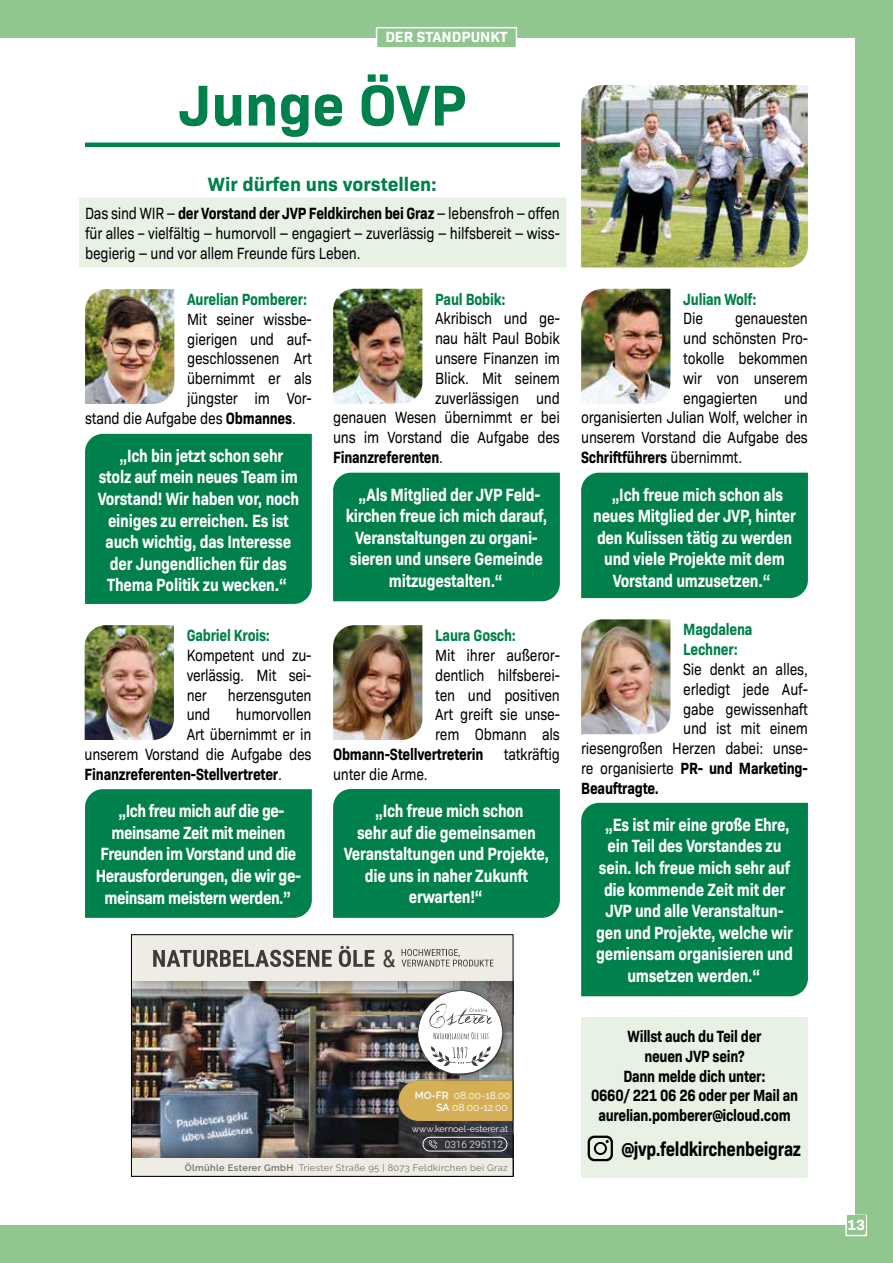
<style>
.page{position:relative;width:893px;height:1263px;background:#8fc78f}
.page>*{position:absolute;margin:0;border:0;box-sizing:border-box;transform-origin:0 0}
.t1{font:700 58.5px "Bio Sans";color:#00804a}
.t2{font:24px "Roboto Condensed";color:#3c3c3b}
.t3{font:700 19.95px "Bio Sans";letter-spacing:-.015em;color:#000;scale:.85 1}
.t4{font:700 19.5px "Bio Sans";color:#00804a}
.t5{font:700 18px/21.6px "Bio Sans";letter-spacing:-.015em;color:#fff;text-align:center;scale:.85 1}
.t6{font:16.5px/19.8px "Bio Sans";letter-spacing:-.015em;color:#000;text-align:justify;scale:.85 1}
.t7{font:700 16.5px/19.8px "Bio Sans";letter-spacing:-.015em;color:#000;text-align:center;scale:.85 1}
.t8{font:700 16.5px/19.8px "Bio Sans";letter-spacing:-.015em;color:#00804a;scale:.85 1}
.t9{font:700 15px "Bio Sans";color:#fff}
.t10{font:10.35px/12.5px "Raleway";color:#fff;text-align:right}
.t11{font:300 10.05px "Roboto";color:#fff}
.t12{font:9.3px "Raleway";letter-spacing:.04em;color:#706f6f}
.t13{font:9px "Raleway";color:#fff}
.s1{font-weight:700}
.s2{font-weight:400}
.s3{font-weight:600}
</style>
<div class="page">
<div style="left:0;top:38px;width:855px;height:1187px;background:#fff"></div>
<div style="left:845px;top:1214px;width:22px;height:22px;background:#8fc78f;border:2px solid #fff"></div>
<div style="left:847px;top:1215px;width:18px;height:15px;background:#8fc78f"></div>
<div style="left:376px;top:27px;width:141px;height:22px;background:#8fc78f;border:2px solid #fff"></div>
<div style="left:79px;top:198px;width:487px;height:69px;background:#e7f2e5"></div>
<hr style="left:85px;top:143px;width:475px;height:4px;background:#00804a">
<img style="left:85px;top:289px;width:89px;height:115px">
<div style="left:85px;top:434px;width:227px;height:170px;background:#00804a"></div>
<img style="left:333px;top:289px;width:89px;height:115px">
<div style="left:333px;top:473px;width:227px;height:128px;background:#00804a"></div>
<img style="left:85px;top:625px;width:89px;height:115px">
<div style="left:85px;top:789px;width:227px;height:129px;background:#00804a"></div>
<img style="left:333px;top:625px;width:89px;height:115px">
<div style="left:333px;top:789px;width:227px;height:129px;background:#00804a"></div>
<img style="left:581px;top:289px;width:89px;height:115px">
<div style="left:581px;top:473px;width:227px;height:125px;background:#00804a"></div>
<img style="left:581px;top:619px;width:89px;height:115px">
<div style="left:581px;top:803px;width:227px;height:193px;background:#00804a"></div>
<img style="left:581px;top:85px;width:227px;height:182px">
<img style="left:133px;top:1014px;width:378px;height:144px">
<img style="left:133px;top:980px;width:271px;height:34px">
<div style="left:131px;top:935px;width:382px;height:45px;background:#efebe5"></div>
<div style="left:131px;top:1158px;width:382px;height:18px;background:#efebe5"></div>
<img style="left:404px;top:980px;width:107px;height:10px">
<svg style="left:398px;top:990px;width:113px;height:131px"></svg>
<svg style="left:153px;top:950px;width:179px;height:17px"></svg>
<svg style="left:339px;top:946px;width:35px;height:21px"></svg>
<svg style="left:402px;top:949px;width:92px;height:17px"></svg>
<div style="left:423px;top:1137px;width:84px;height:14px;border:1px solid #fff;border-radius:7px"></div>
<svg style="left:429px;top:1140px;width:8px;height:8px"></svg>
<div style="left:131px;top:934px;width:382px;height:243px;border:1px solid #000"></div>
<div style="left:581px;top:1017px;width:227px;height:161px;background:#e7f2e5"></div>
<svg style="left:588px;top:1135px;width:25px;height:26px"></svg>
<p class="t9" style="left:385px;top:26px;width:124px">DER STANDPUNKT</p>
<h1 class="t1" style="left:179px;top:60px;width:289px">Junge ÖVP</h1>
<p class="t4" style="left:208px;top:169px;width:230px">Wir dürfen uns vorstellen:</p>
<p class="t6" style="left:85px;top:202px;width:560px">Das sind WIR ‒ <span class="s1">der Vorstand der JVP Feldkirchen bei Graz</span> ‒ lebensfroh ‒ offen für alles – vielfältig ‒ humorvoll ‒ engagiert ‒ zuverlässig ‒ hilfsbereit ‒ wiss&shy;begierig ‒ und vor allem Freunde fürs Leben.</p>
<p class="t8" style="left:187px;top:288px;width:143px">Aurelian Pomberer:</p>
<p class="t6" style="left:187px;top:308px;width:148px">Mit seiner wissbe-</p>
<p class="t6" style="left:187px;top:328px;width:148px">gierigen und auf-</p>
<p class="t6" style="left:187px;top:348px;width:148px">geschlossenen Art</p>
<p class="t6" style="left:187px;top:367px;width:148px">übernimmt er als</p>
<p class="t6" style="left:187px;top:387px;width:148px">jüngster im Vor-</p>
<p class="t6" style="left:85px;top:407px;width:250px">stand die Aufgabe des <span class="s1">Obmannes</span>.</p>
<p class="t5" style="left:98px;top:443px;width:238px">„Ich bin jetzt schon sehr<br>stolz auf mein neues Team im<br>Vorstand! Wir haben vor, noch einiges zu erreichen. Es ist auch wichtig, das Interesse der Jungendlichen für das<br>Thema Politik zu wecken.“</p>
<p class="t8" style="left:187px;top:624px;width:100px">Gabriel Krois:</p>
<p class="t6" style="left:187px;top:644px;width:148px">Kompetent und zu&shy;verlässig. Mit sei&shy;ner</p>
<p class="t6" style="left:228px;top:684px;width:100px">herzensguten</p>
<p class="t6" style="left:187px;top:703px;width:29px">und</p>
<p class="t6" style="left:236px;top:703px;width:90px">humorvollen</p>
<p class="t6" style="left:187px;top:723px;width:148px">Art übernimmt er in</p>
<p class="t6" style="left:85px;top:743px;width:268px">unserem Vorstand die Aufgabe des</p>
<p class="t7" style="left:85px;top:763px;width:234px">Finanzreferenten-Stellvertreter<span class="s2">.</span></p>
<p class="t5" style="left:96px;top:799px;width:243px">„Ich freu mich auf die ge&shy;meinsame Zeit mit meinen<br>Freunden im Vorstand und die<br>Herausforderungen, die wir ge&shy;meinsam meistern werden.”</p>
<p class="t8" style="left:435px;top:288px;width:85px">Paul Bobik:</p>
<p class="t6" style="left:435px;top:308px;width:148px">Akribisch und ge-</p>
<p class="t6" style="left:435px;top:327px;width:148px">nau hält Paul Bobik</p>
<p class="t6" style="left:435px;top:347px;width:148px">unsere Finanzen im</p>
<p class="t6" style="left:435px;top:367px;width:148px">Blick. Mit seinem</p>
<p class="t6" style="left:435px;top:387px;width:148px">zuverlässigen und</p>
<p class="t6" style="left:333px;top:407px;width:268px">genauen Wesen übernimmt er bei</p>
<p class="t6" style="left:333px;top:426px;width:268px">uns im Vorstand die Aufgabe des</p>
<p class="t7" style="left:333px;top:446px;width:131px">Finanzreferenten<span class="s2">.</span></p>
<p class="t5" style="left:346px;top:482px;width:239px">„Als Mitglied der JVP Feld&shy;kirchen freue ich mich darauf,<br>Veranstaltungen zu organi&shy;sieren und unsere Gemeinde mitzugestalten.“</p>
<p class="t8" style="left:435px;top:624px;width:97px">Laura Gosch:</p>
<p class="t6" style="left:435px;top:644px;width:148px">Mit ihrer außeror-</p>
<p class="t6" style="left:435px;top:664px;width:148px">dentlich hilfsberei-</p>
<p class="t6" style="left:435px;top:684px;width:148px">ten und positiven</p>
<p class="t6" style="left:435px;top:703px;width:148px">Art greift sie unse-</p>
<p class="t6" style="left:435px;top:723px;width:148px">rem Obmann als</p>
<p class="t7" style="left:333px;top:743px;width:268px">Obmann-Stellvertreterin <span class="s2">tatkräftig</span></p>
<p class="t6" style="left:333px;top:763px;width:113px">unter die Arme.</p>
<p class="t5" style="left:344px;top:798px;width:243px">„Ich freue mich schon<br>sehr auf die gemeinsamen<br>Veranstaltungen und Projekte, die uns in naher Zukunft erwarten!“</p>
<h2 class="t2" style="left:382px;top:941px;width:14px">&amp;</h2>
<p class="t10" style="left:415px;top:1088px;width:97px"><span class="s3">MO-FR</span> 08.00-18.00<br><span class="s3">SA</span> 08.00-12.00</p>
<p class="t11" style="left:445px;top:1137px;width:60px">0316 295112</p>
<p class="t13" style="left:412px;top:1123px;width:98px">www.kernoel-esterer.at</p>
<p class="t12" style="left:185px;top:1162px;width:325px"><span class="s3">Ölmühle Esterer GmbH</span> Triester Straße 95 | 8073 Feldkirchen bei Graz</p>
<p class="t8" style="left:683px;top:288px;width:88px">Julian Wolf:</p>
<p class="t6" style="left:683px;top:308px;width:25px">Die</p>
<p class="t6" style="left:683px;top:308px;width:148px;text-indent:52px">genauesten und schönsten Pro&shy;tokolle bekommen wir von unserem engagierten</p>
<p class="t6" style="left:581px;top:387px;width:268px;text-indent:203px">und organisierten Julian Wolf, welcher in unserem Vorstand die Aufgabe des <span class="s1">Schriftführers</span> übernimmt.</p>
<p class="t5" style="left:593px;top:482px;width:240px">„Ich freue mich schon als neues Mitglied der JVP, hinter den Kulissen tätig zu werden und viele Projekte mit dem<br>Vorstand umzusetzen.“</p>
<p class="t8" style="left:683px;top:618px;width:83px">Magdalena<br>Lechner:</p>
<p class="t6" style="left:683px;top:658px;width:148px">Sie denkt an alles,</p>
<p class="t6" style="left:683px;top:678px;width:148px">erledigt jede Auf-</p>
<p class="t6" style="left:683px;top:698px;width:148px">gabe gewissenhaft</p>
<p class="t6" style="left:683px;top:717px;width:148px">und ist mit einem</p>
<p class="t6" style="left:581px;top:737px;width:268px">riesengroßen Herzen dabei: unse-</p>
<p class="t7" style="left:581px;top:757px;width:268px"><span class="s2">re organisierte</span> PR- und Marketing-</p>
<p class="t7" style="left:581px;top:777px;width:93px">Beauftragte.</p>
<p class="t5" style="left:596px;top:812px;width:233px">„Es ist mir eine große Ehre, ein Teil des Vorstandes zu sein. Ich freue mich sehr auf die kommende Zeit mit der<br>JVP und alle Veranstaltun&shy;gen und Projekte, welche wir gemiensam organisieren und umsetzen werden.“</p>
<p class="t7" style="left:591px;top:1025px;width:245px">Willst auch du Teil der<br>neuen JVP sein?<br>Dann melde dich unter:<br>0660/ 221 06 26 oder per Mail an aurelian.pomberer@icloud.com</p>
<p class="t3" style="left:621px;top:1134px;width:213px">@jvp.feldkirchenbeigraz</p>
<p class="t9" style="left:847px;top:1213px;width:19px">13</p>
</div>
